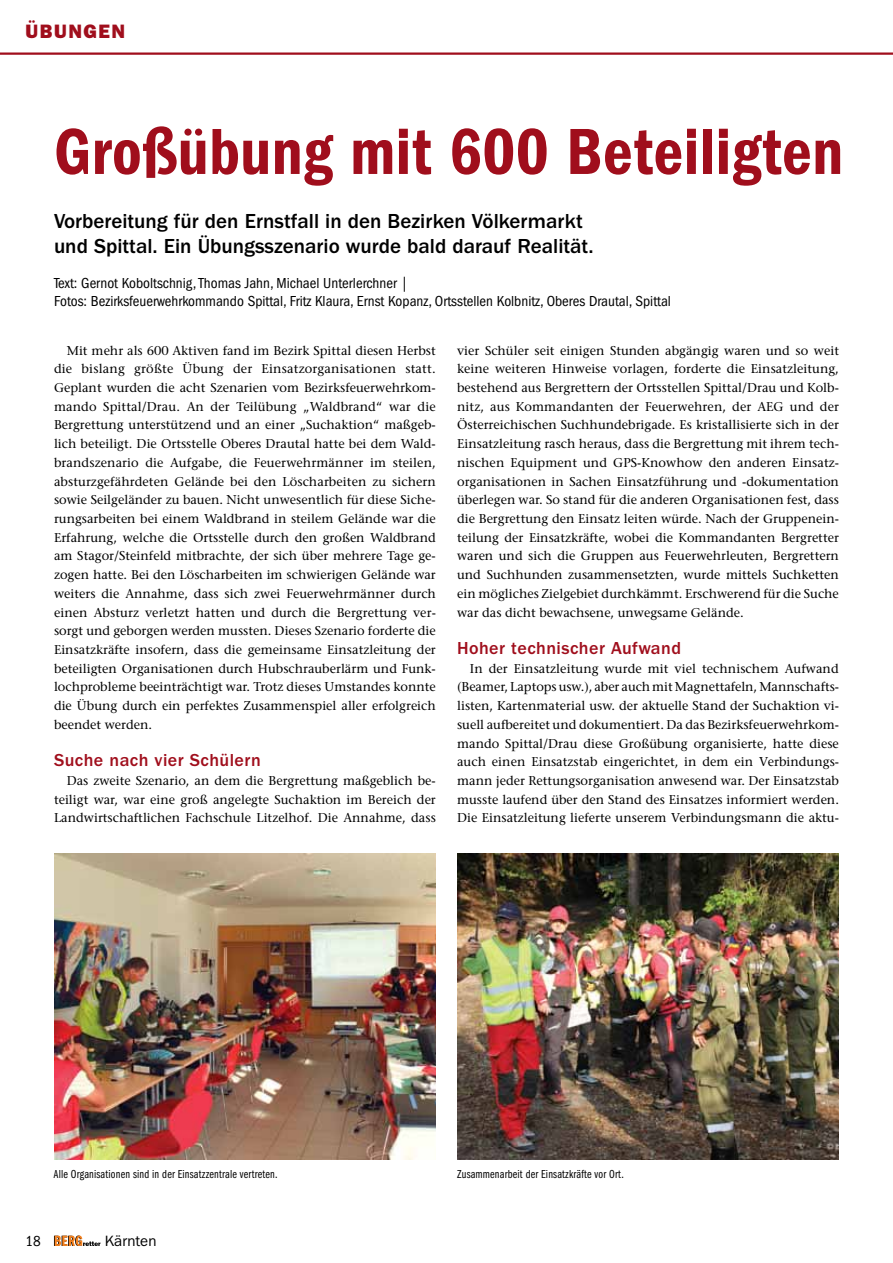
<style>
.page{position:relative;width:893px;height:1263px;background:#fff}
.page>*{position:absolute;margin:0;border:0;box-sizing:border-box;transform-origin:0 0}
.t1{font:67.35px "ITC Franklin Gothic Std Dm Cd";letter-spacing:.01em;color:#a00e1c;scale:.95 1}
.t2{font:500 21px/25.2px "ITC Franklin Gothic Std";color:#000}
.t3{font:19.5px "ITC Franklin Gothic Std Hvy";color:#a00e1c}
.t4{font:500 18px "ITC Franklin Gothic Std";letter-spacing:.025em;color:#a00e1c}
.t5{font:condensed 15px/18px "ITC Franklin Gothic Std";color:#000}
.t6{font:15px "ITC Franklin Gothic Std";color:#000}
.t7{font:500 12.75px/18.8px "Stone Serif Std";color:#000;text-align:justify}
.t8{font:12px "ITC Franklin Gothic Std Bk Cp";letter-spacing:.015em;color:#000}
</style>
<div class="page">
<svg style="left:54px;top:1235px;width:46px;height:11px"></svg>
<hr style="left:0;top:53px;width:893px;height:2px;background:#a00e1c">
<img style="left:54px;top:853px;width:382px;height:306px">
<img style="left:457px;top:853px;width:382px;height:306px">
<h3 class="t3" style="left:26px;top:20px;width:30px">ÜBUNGEN</h3>
<h1 class="t1" style="left:54px;top:113px;width:832px">Großübung mit 600 Beteiligten</h1>
<h2 class="t2" style="left:54px;top:209px;width:541px">Vorbereitung für den Ernstfall in den Bezirken Völkermarkt und Spittal. Ein Übungsszenario wurde bald darauf Realität.</h2>
<p class="t5" style="left:54px;top:274px;width:618px">Text: Gernot Koboltschnig, Thomas Jahn, Michael Unterlerchner |<br>Fotos: Bezirksfeuerwehrkommando Spittal, Fritz Klaura, Ernst Kopanz, Ortsstellen Kolbnitz, Oberes Drautal, Spittal</p>
<p class="t7" style="left:54px;top:341px;width:383px;text-indent:13px">Mit mehr als 600 Aktiven fand im Bezirk Spittal diesen Herbst die bislang größte Übung der Einsatzorganisationen statt.<br>Geplant wurden die acht Szenarien vom Bezirksfeuerwehrkom&shy;mando Spittal/Drau. An der Teilübung „Waldbrand“ war die Bergrettung unterstützend und an einer „Suchaktion“ maßgeb&shy;lich beteiligt. Die Ortsstelle Oberes Drautal hatte bei dem Wald&shy;brandszenario die Aufgabe, die Feuerwehrmänner im steilen, absturzgefährdeten Gelände bei den Löscharbeiten zu sichern sowie Seilgeländer zu bauen. Nicht unwesentlich für diese Siche&shy;rungsarbeiten bei einem Waldbrand in steilem Gelände war die Erfahrung, welche die Ortsstelle durch den großen Waldbrand am Stagor/Steinfeld mitbrachte, der sich über mehrere Tage ge&shy;zogen hatte. Bei den Löscharbeiten im schwierigen Gelände war weiters die Annahme, dass sich zwei Feuerwehrmänner durch einen Absturz verletzt hatten und durch die Bergrettung ver&shy;sorgt und geborgen werden mussten. Dieses Szenario forderte die Einsatzkräfte insofern, dass die gemeinsame Einsatzleitung der beteiligten Organisationen durch Hubschrauberlärm und Funk&shy;lochprobleme beeinträchtigt war. Trotz dieses Umstandes konnte die Übung durch ein perfektes Zusammenspiel aller erfolgreich beendet werden.</p>
<h3 class="t4" style="left:54px;top:750px;width:208px">Suche nach vier Schülern</h3>
<p class="t7" style="left:54px;top:771px;width:383px;text-indent:13px">Das zweite Szenario, an dem die Bergrettung maßgeblich be&shy;teiligt war, war eine groß angelegte Suchaktion im Bereich der Landwirtschaftlichen Fachschule Litzelhof. Die Annahme, dass</p>
<p class="t7" style="left:457px;top:341px;width:383px">vier Schüler seit einigen Stunden abgängig waren und so weit keine weiteren Hinweise vorlagen, forderte die Einsatzleitung, bestehend aus Bergrettern der Ortsstellen Spittal/Drau und Kolb&shy;nitz, aus Kommandanten der Feuerwehren, der AEG und der Österreichischen Suchhundebrigade. Es kristallisierte sich in der Einsatzleitung rasch heraus, dass die Bergrettung mit ihrem tech&shy;nischen Equipment und GPS-Knowhow den anderen Einsatz&shy;organisationen in Sachen Einsatzführung und -dokumentation überlegen war. So stand für die anderen Organisationen fest, dass die Bergrettung den Einsatz leiten würde. Nach der Gruppenein&shy;teilung der Einsatzkräfte, wobei die Kommandanten Bergretter waren und sich die Gruppen aus Feuerwehrleuten, Bergrettern und Suchhunden zusammensetzten, wurde mittels Suchketten ein mögliches Zielgebiet durchkämmt. Erschwerend für die Suche war das dicht bewachsene, unwegsame Gelände.</p>
<h3 class="t4" style="left:457px;top:638px;width:225px">Hoher technischer Aufwand</h3>
<p class="t7" style="left:457px;top:659px;width:384px;text-indent:13px">In der Einsatzleitung wurde mit viel technischem Aufwand (Beamer, Laptops usw.), aber auch mit Magnettafeln, Mannschafts&shy;listen, Kartenmaterial usw. der aktuelle Stand der Suchaktion vi&shy;suell aufbereitet und dokumentiert. Da das Bezirksfeuerwehrkom&shy;mando Spittal/Drau diese Großübung organisierte, hatte diese auch einen Einsatzstab eingerichtet, in dem ein Verbindungs&shy;mann jeder Rettungsorganisation anwesend war. Der Einsatzstab musste laufend über den Stand des Einsatzes informiert werden.<br>Die Einsatzleitung lieferte unserem Verbindungsmann die aktu-</p>
<p class="t8" style="left:54px;top:1167px;width:225px">Alle Organisationen sind in der Einsatzzentrale vertreten.</p>
<p class="t8" style="left:457px;top:1167px;width:168px">Zusammenarbeit der Einsatzkräfte vor Ort.</p>
<p class="t5" style="left:26px;top:1232px;width:17px">18</p>
<p class="t6" style="left:105px;top:1232px;width:53px">Kärnten</p>
</div>
